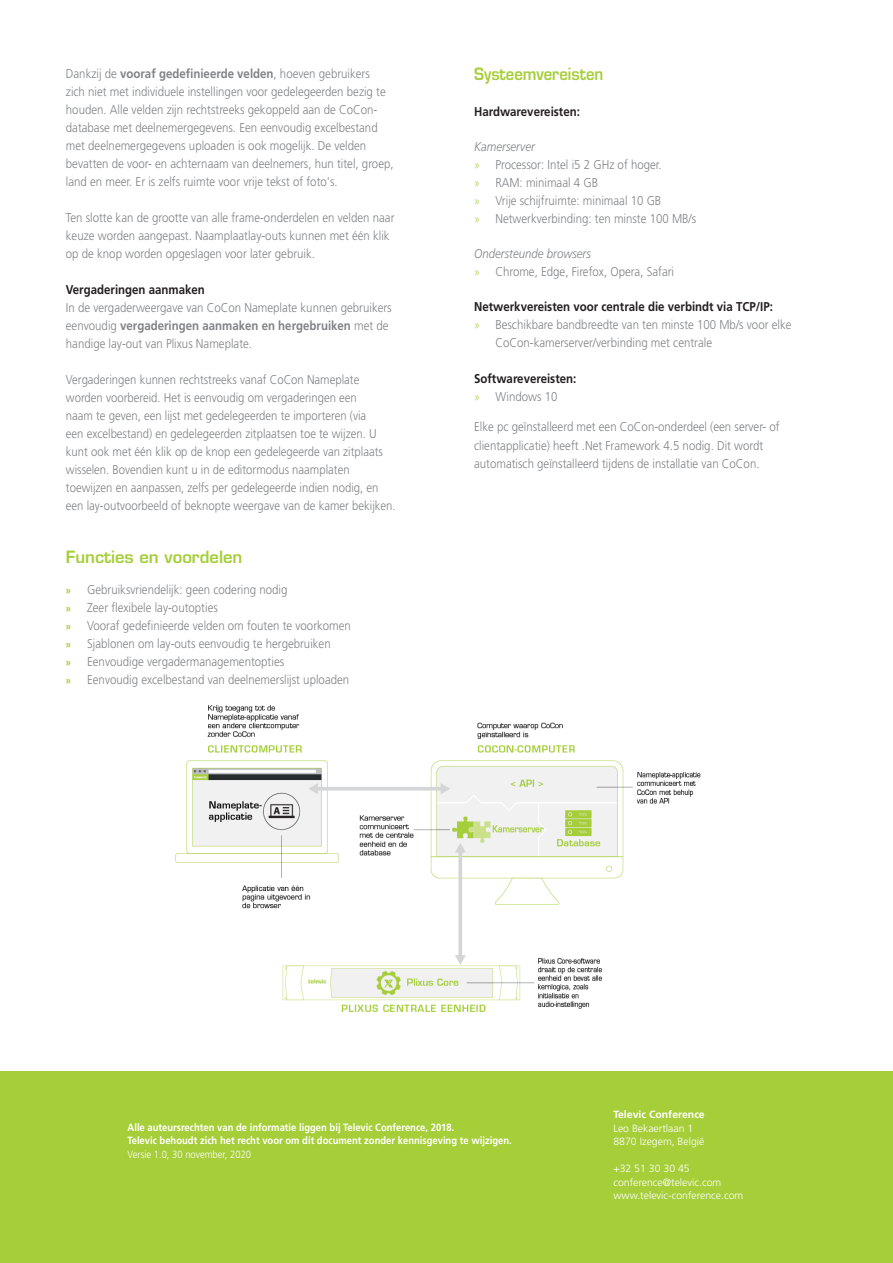
<style>
.page{position:relative;width:893px;height:1263px;background:#fff}
.page>*{position:absolute;margin:0;border:0;box-sizing:border-box;transform-origin:0 0}
.Titel_niveau_3{font:600 16.5px "Eurostile LT Std";color:#a6ce39}
.Titel_niveau_3-2{font:600 16.5px "Eurostile LT Std";color:#a6ce39;scale:.9 1}
.BROOD___regular{font:300 12.75px/18px "Frutiger LT Std";color:#808285;scale:.9 1}
.BROOD___regular-2{font:300 12.75px/18px "Frutiger LT Std";color:#808285;scale:.89 1}
.Titel_niveau_3-3{font:300 12.75px/18px "Frutiger LT Std";color:#808285;scale:.9 1}
.Titel_niveau_3-4{font:700 12.75px "Frutiger LT Std";color:#231f20;scale:.9 1}
.Titel_niveau_3-5{font:italic 300 12.75px "Frutiger LT Pro";color:#808285;scale:.9 1}
.BROOD___regular-3{font:700 12.75px "Frutiger LT Std";color:#231f20;scale:.9 1}
.t1{font:700 10.5px/13.5px "Frutiger LT Std";color:#fff;scale:.9 1}
.t2{font:300 10.5px/13.5px "Frutiger LT Std";color:#fff}
.t3{font:300 10.5px "Frutiger LT Std";color:#fff;scale:.9 1}
.t4{font:700 10.5px "Frutiger LT Std";color:#fff}
.s1{font-weight:700}
.s2{font-weight:700;font-size:10.5px;color:#a6ce39}
.s3{font-size:12px;color:#a6ce39}
</style>
<div class="page">
<div style="left:0;top:1071px;width:893px;height:192px;background:#a6ce39"></div>
<img style="left:175px;top:705px;width:526px;height:307px">
<p class="BROOD___regular" style="left:66px;top:64px;width:366px">Dankzij de <span class="s1">vooraf gedefinieerde velden</span>, hoeven gebruikers<br>zich niet met individuele instellingen voor gedelegeerden bezig te houden. Alle velden zijn rechtstreeks gekoppeld aan de CoCon&shy;database met deelnemergegevens. Een eenvoudig excelbestand met deelnemergegevens uploaden is ook mogelijk. De velden bevatten de voor- en achternaam van deelnemers, hun titel, groep, land en meer. Er is zelfs ruimte voor vrije tekst of foto's.</p>
<p class="BROOD___regular" style="left:66px;top:208px;width:367px">Ten slotte kan de grootte van alle frame-onderdelen en velden naar keuze worden aangepast. Naamplaatlay-outs kunnen met één klik op de knop worden opgeslagen voor later gebruik.</p>
<p class="BROOD___regular-3" style="left:66px;top:282px;width:156px">Vergaderingen aanmaken</p>
<p class="BROOD___regular" style="left:66px;top:298px;width:364px">In de vergaderweergave van CoCon Nameplate kunnen gebruikers eenvoudig <span class="s1">vergaderingen aanmaken en hergebruiken</span> met de handige lay-out van Plixus Nameplate.</p>
<p class="BROOD___regular-2" style="left:66px;top:370px;width:372px">Vergaderingen kunnen rechtstreeks vanaf CoCon Nameplate worden voorbereid. Het is eenvoudig om vergaderingen een<br>naam te geven, een lijst met gedelegeerden te importeren (via<br>een excelbestand) en gedelegeerden zitplaatsen toe te wijzen. U kunt ook met één klik op de knop een gedelegeerde van zitplaats wisselen. Bovendien kunt u in de editormodus naamplaten toewijzen en aanpassen, zelfs per gedelegeerde indien nodig, en een lay-outvoorbeeld of beknopte weergave van de kamer bekijken.</p>
<p class="Titel_niveau_3" style="left:66px;top:546px;width:178px">Functies en voordelen</p>
<p class="BROOD___regular" style="left:66px;top:581px;width:248px"><span class="s2">»</span> Gebruiksvriendelijk: geen codering nodig</p>
<p class="BROOD___regular" style="left:66px;top:599px;width:170px"><span class="s2">»</span> Zeer flexibele lay-outopties</p>
<p class="BROOD___regular" style="left:66px;top:617px;width:318px"><span class="s2">»</span> Vooraf gedefinieerde velden om fouten te voorkomen</p>
<p class="BROOD___regular" style="left:66px;top:635px;width:296px"><span class="s2">»</span> Sjablonen om lay-outs eenvoudig te hergebruiken</p>
<p class="BROOD___regular" style="left:66px;top:653px;width:244px"><span class="s2">»</span> Eenvoudige vergadermanagementopties</p>
<p class="BROOD___regular" style="left:66px;top:671px;width:316px"><span class="s2">»</span> Eenvoudig excelbestand van deelnemerslijst uploaden</p>
<p class="Titel_niveau_3-2" style="left:474px;top:64px;width:145px">Systeemvereisten</p>
<p class="Titel_niveau_3-4" style="left:474px;top:104px;width:119px">Hardwarevereisten:</p>
<p class="Titel_niveau_3-5" style="left:474px;top:139px;width:69px">Kamerserver</p>
<p class="BROOD___regular" style="left:474px;top:156px;width:210px"><span class="s3">»</span> Processor: Intel i5 2 GHz of hoger.</p>
<p class="BROOD___regular" style="left:474px;top:174px;width:139px"><span class="s3">»</span> RAM: minimaal 4 GB</p>
<p class="BROOD___regular" style="left:474px;top:192px;width:210px"><span class="s3">»</span> Vrije schijfruimte: minimaal 10 GB</p>
<p class="BROOD___regular" style="left:474px;top:210px;width:248px"><span class="s3">»</span> Netwerkverbinding: ten minste 100 MB/s</p>
<p class="Titel_niveau_3-5" style="left:474px;top:246px;width:131px">Ondersteunde browsers</p>
<p class="BROOD___regular" style="left:474px;top:263px;width:224px"><span class="s3">»</span> Chrome, Edge, Firefox, Opera, Safari</p>
<p class="Titel_niveau_3-4" style="left:474px;top:300px;width:334px">Netwerkvereisten voor centrale die verbindt via TCP/IP:</p>
<p class="BROOD___regular" style="left:495px;top:316px;width:330px;text-indent:-21px"><span class="s3">»</span> Beschikbare bandbreedte van ten minste 100 Mb/s voor elke<br>CoCon-kamerserver/verbinding met centrale</p>
<p class="Titel_niveau_3-4" style="left:474px;top:371px;width:115px">Softwarevereisten:</p>
<p class="BROOD___regular" style="left:474px;top:387px;width:94px"><span class="s3">»</span> Windows 10</p>
<p class="Titel_niveau_3-3" style="left:474px;top:418px;width:341px">Elke pc geïnstalleerd met een CoCon-onderdeel (een server- of clientapplicatie) heeft .Net Framework 4.5 nodig. Dit wordt automatisch geïnstalleerd tijdens de installatie van CoCon.</p>
<p class="t1" style="left:128px;top:1120px;width:428px">Alle auteursrechten van de informatie liggen bij Televic Conference, 2018.<br>Televic behoudt zich het recht voor om dit document zonder kennisgeving te wijzigen.</p>
<p class="t3" style="left:128px;top:1148px;width:139px">Versie 1.0, 30 november, 2020</p>
<p class="t4" style="left:613px;top:1108px;width:93px">Televic Conference</p>
<p class="t2" style="left:613px;top:1121px;width:93px">Leo Bekaertlaan 1<br>8870 Izegem, België</p>
<p class="t2" style="left:613px;top:1162px;width:131px">+32 51 30 30 45 conference@televic.com www.televic-conference.com</p>
</div>
